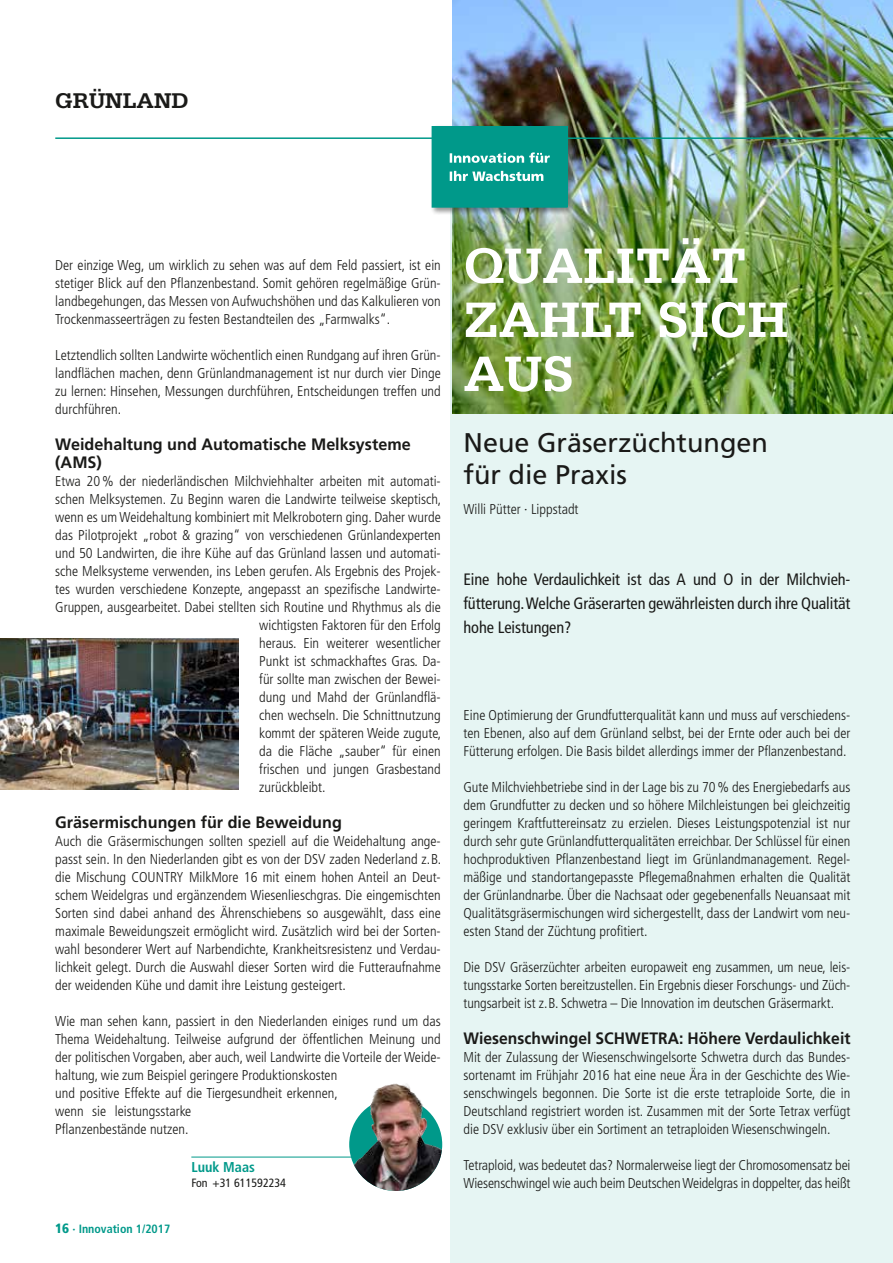
<style>
.page{position:relative;width:893px;height:1263px;background:#fff}
.page>*{position:absolute;margin:0;border:0;box-sizing:border-box;transform-origin:0 0}
.t1{font:700 52.5px/54px "Serifa";color:#fff}
.t2{font:27px/31.5px "Frutiger";color:#1a1a18}
.t3{font:700 22.5px "Serifa";color:#1a1a18}
.t4{font:condensed 16.5px/24px "Frutiger";letter-spacing:-.005em;color:#1a1a18;text-align:justify}
.t5{font:700 16.5px/18px "Frutiger LT";color:#1a1a18}
.t6{font:700 16.5px "Frutiger LT";color:#1a1a18;scale:.95 1}
.t7{font:300 condensed 14.25px/18px "Frutiger LT";color:#1a1a18;text-align:justify}
.t8{font:700 condensed 14.25px "Frutiger";color:#00998a}
.t9{font:700 condensed 12px "Frutiger";color:#00998a}
.t10{font:condensed 12px "Frutiger";color:#1a1a18}
.s1{font-weight:900;font-size:13.5px}
</style>
<div class="page">
<div style="left:451px;top:138px;width:442px;height:1125px;background:#e6f5f3"></div>
<img style="left:453px;top:0;width:440px;height:414px">
<hr style="left:191px;top:1157px;width:242px;height:1px;background:#00998a">
<img style="left:349px;top:1098px;width:93px;height:93px;border-radius:50%">
<img style="left:372px;top:1083px;width:33px;height:18px">
<img style="left:0;top:638px;width:238px;height:151px">
<div style="left:430px;top:124px;width:145px;height:91px;background:#1a1a18;opacity:.45"></div>
<svg style="left:432px;top:126px;width:136px;height:82px;background:#14a092"></svg>
<hr style="left:55px;top:137px;width:838px;height:2px;background:#00998a">
<h3 class="t3" style="left:55px;top:87px;width:135px">GRÜNLAND</h3>
<p class="t7" style="left:55px;top:256px;width:387px">Der einzige Weg, um wirklich zu sehen was auf dem Feld passiert, ist ein stetiger Blick auf den Pflanzenbestand. Somit gehören regelmäßige Grün&shy;landbegehungen, das Messen von Aufwuchshöhen und das Kalkulieren von Trockenmasseerträgen zu festen Bestandteilen des „Farmwalks“.</p>
<p class="t7" style="left:55px;top:346px;width:387px">Letztendlich sollten Landwirte wöchentlich einen Rundgang auf ihren Grün&shy;landflächen machen, denn Grünlandmanagement ist nur durch vier Dinge zu lernen: Hinsehen, Messungen durchführen, Entscheidungen treffen und durchführen.</p>
<p class="t5" style="left:55px;top:435px;width:357px">Weidehaltung und Automatische Melksysteme (AMS)</p>
<p class="t7" style="left:55px;top:472px;width:387px">Etwa 20% der niederländischen Milchviehhalter arbeiten mit automati-</p>
<p class="t7" style="left:55px;top:490px;width:388px">schen Melksystemen. Zu Beginn waren die Landwirte teilweise skeptisch,</p>
<p class="t7" style="left:55px;top:508px;width:387px">wenn es um Weidehaltung kombiniert mit Melkrobotern ging. Daher wurde</p>
<p class="t7" style="left:55px;top:526px;width:387px">das Pilotprojekt „robot &amp; grazing“ von verschiedenen Grünlandexperten</p>
<p class="t7" style="left:55px;top:544px;width:387px">und 50 Landwirten, die ihre Kühe auf das Grünland lassen und automati-</p>
<p class="t7" style="left:55px;top:562px;width:387px">sche Melksysteme verwenden, ins Leben gerufen. Als Ergebnis des Projek-</p>
<p class="t7" style="left:55px;top:580px;width:387px">tes wurden verschiedene Konzepte, angepasst an spezifische Landwirte-</p>
<p class="t7" style="left:55px;top:598px;width:387px">Gruppen, ausgearbeitet. Dabei stellten sich Routine und Rhythmus als die</p>
<p class="t7" style="left:259px;top:616px;width:183px">wichtigsten Faktoren für den Erfolg</p>
<p class="t7" style="left:259px;top:634px;width:183px">heraus. Ein weiterer wesentlicher</p>
<p class="t7" style="left:259px;top:652px;width:183px">Punkt ist schmackhaftes Gras. Da-</p>
<p class="t7" style="left:259px;top:670px;width:183px">für sollte man zwischen der Bewei-</p>
<p class="t7" style="left:259px;top:688px;width:183px">dung und Mahd der Grünlandflä-</p>
<p class="t7" style="left:259px;top:706px;width:183px">chen wechseln. Die Schnittnutzung</p>
<p class="t7" style="left:259px;top:724px;width:184px">kommt der späteren Weide zugute,</p>
<p class="t7" style="left:259px;top:742px;width:183px">da die Fläche „sauber“ für einen</p>
<p class="t7" style="left:259px;top:760px;width:183px">frischen und jungen Grasbestand</p>
<p class="t7" style="left:259px;top:778px;width:68px">zurückbleibt.</p>
<p class="t5" style="left:55px;top:813px;width:288px">Gräsermischungen für die Beweidung</p>
<p class="t7" style="left:55px;top:832px;width:388px">Auch die Gräsermischungen sollten speziell auf die Weidehaltung ange&shy;passt sein. In den Niederlanden gibt es von der DSV zaden Nederland z.B. die Mischung COUNTRY MilkMore 16 mit einem hohen Anteil an Deut&shy;schem Weidelgras und ergänzendem Wiesenlieschgras. Die eingemischten Sorten sind dabei anhand des Ährenschiebens so ausgewählt, dass eine maximale Beweidungszeit ermöglicht wird. Zusätzlich wird bei der Sorten&shy;wahl besonderer Wert auf Narbendichte, Krankheitsresistenz und Verdau&shy;lichkeit gelegt. Durch die Auswahl dieser Sorten wird die Futteraufnahme der weidenden Kühe und damit ihre Leistung gesteigert.</p>
<p class="t7" style="left:55px;top:1012px;width:387px;text-align:left">Wie man sehen kann, passiert in den Niederlanden einiges rund um das Thema Weidehaltung. Teilweise aufgrund der öffentlichen Meinung und der politischen Vorgaben, aber auch, weil Landwirte die Vorteile der Weide&shy;haltung, wie zum Beispiel geringere Produktionskosten<br>und positive Effekte auf die Tiergesundheit erkennen,<br>wenn sie leistungsstarke<br>Pflanzenbestände nutzen.</p>
<p class="t8" style="left:191px;top:1159px;width:65px">Luuk Maas</p>
<p class="t10" style="left:191px;top:1175px;width:96px">Fon +31 611592234</p>
<p class="t9" style="left:55px;top:1222px;width:117px"><span class="s1">16</span> · Innovation 1/2017</p>
<h1 class="t1" style="left:463px;top:238px;width:326px">QUALITÄT<br>ZAHLT SICH<br>AUS</h1>
<h2 class="t2" style="left:463px;top:427px;width:306px">Neue Gräserzüchtungen für die Praxis</h2>
<p class="t7" style="left:463px;top:501px;width:117px">Willi Pütter ∙ Lippstadt</p>
<p class="t4" style="left:463px;top:568px;width:388px">Eine hohe Verdaulichkeit ist das A und O in der Milchvieh&shy;fütterung. Welche Gräserarten gewährleisten durch ihre Qualität hohe Leistungen?</p>
<p class="t7" style="left:463px;top:706px;width:388px">Eine Optimierung der Grundfutterqualität kann und muss auf verschiedens&shy;ten Ebenen, also auf dem Grünland selbst, bei der Ernte oder auch bei der Fütterung erfolgen. Die Basis bildet allerdings immer der Pflanzenbestand.</p>
<p class="t7" style="left:463px;top:778px;width:388px">Gute Milchviehbetriebe sind in der Lage bis zu 70% des Energiebedarfs aus dem Grundfutter zu decken und so höhere Milchleistungen bei gleichzeitig geringem Kraftfuttereinsatz zu erzielen. Dieses Leistungspotenzial ist nur durch sehr gute Grünlandfutterqualitäten erreichbar. Der Schlüssel für einen hochproduktiven Pflanzenbestand liegt im Grünlandmanagement. Regel&shy;mäßige und standortangepasste Pflegemaßnahmen erhalten die Qualität der Grünlandnarbe. Über die Nachsaat oder gegebenenfalls Neuansaat mit Qualitätsgräsermischungen wird sichergestellt, dass der Landwirt vom neu&shy;esten Stand der Züchtung profitiert.</p>
<p class="t7" style="left:463px;top:958px;width:388px">Die DSV Gräserzüchter arbeiten europaweit eng zusammen, um neue, leis&shy;tungsstarke Sorten bereitzustellen. Ein Ergebnis dieser Forschungs- und Züch&shy;tungsarbeit ist z.B. Schwetra – Die Innovation im deutschen Gräsermarkt.</p>
<p class="t6" style="left:463px;top:1029px;width:409px">Wiesenschwingel SCHWETRA: Höhere Verdaulichkeit</p>
<p class="t7" style="left:463px;top:1048px;width:388px">Mit der Zulassung der Wiesenschwingelsorte Schwetra durch das Bundes&shy;sortenamt im Frühjahr 2016 hat eine neue Ära in der Geschichte des Wie&shy;senschwingels begonnen. Die Sorte ist die erste tetraploide Sorte, die in Deutschland registriert worden ist. Zusammen mit der Sorte Tetrax verfügt die DSV exklusiv über ein Sortiment an tetraploiden Wiesenschwingeln.</p>
<p class="t7" style="left:463px;top:1156px;width:388px">Tetraploid, was bedeutet das? Normalerweise liegt der Chromosomensatz bei<br>Wiesenschwingel wie auch beim Deutschen Weidelgras in doppelter, das heißt</p>
</div>
